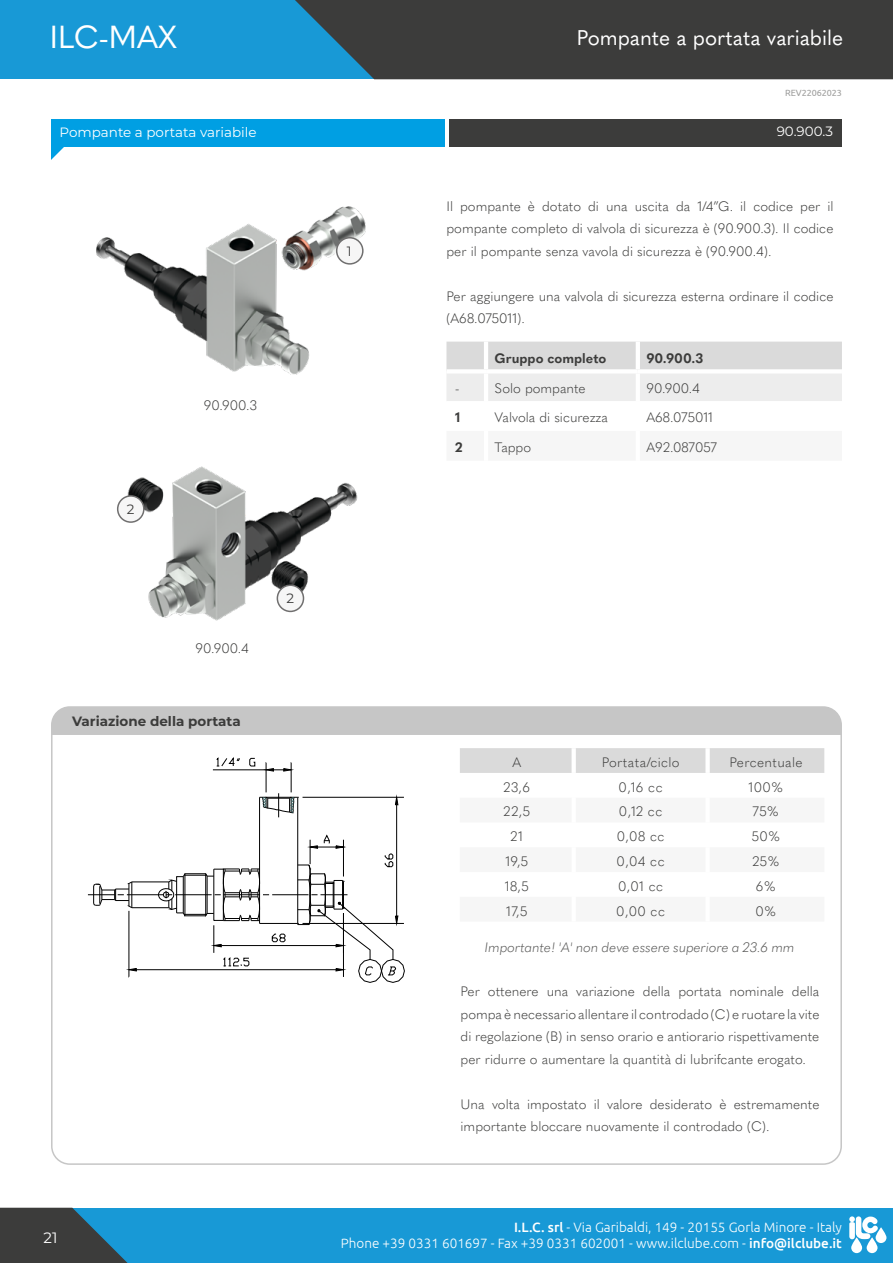
<style>
.page{position:relative;width:893px;height:1263px;background:#fff}
.page>*{position:absolute;margin:0;border:0;box-sizing:border-box;transform-origin:0 0}
.t1{font:31.5px "Quasimoda";color:#fff}
.t2{font:21px "Quasimoda";color:#fff}
.t3{font:15px "Montserrat";color:#fff}
.t4{font:300 13.5px/22.5px "Quasimoda";color:#3c3c3b;text-align:justify}
.t5{font:300 13.5px/16.2px "Ubuntu";color:#fff;text-align:right}
.t6{font:italic 300 13.5px "Quasimoda";color:#575756}
.t7{font:13.5px "Montserrat";color:#fff}
.t8{font:300 13.5px "Quasimoda";letter-spacing:.025em;color:#3c3c3b}
.t9{font:700 13.5px "Quasimoda";color:#3c3c3b}
.t10{font:700 13.5px "Montserrat";color:#3c3c3b}
.t11{font:13.5px "Montserrat";color:#3c3c3b}
.t12{font:9px "Ubuntu";letter-spacing:-.005em;color:#9d9d9c}
.s1{font-weight:500}
</style>
<div class="page">
<div style="left:0;top:0;width:893px;height:79px;background:#1899d6"></div>
<div style="left:295px;top:0;width:598px;height:79px;background:#3c3c3b"></div>
<div style="left:0;top:1208px;width:893px;height:55px;background:#1899d6"></div>
<svg style="left:0;top:1208px;width:128px;height:55px"></svg>
<svg style="left:851px;top:1237px;width:11px;height:16px"></svg>
<svg style="left:867px;top:1237px;width:10px;height:16px"></svg>
<svg style="left:876px;top:1227px;width:10px;height:16px"></svg>
<svg style="left:849px;top:1216px;width:29px;height:23px"></svg>
<img style="left:124px;top:466px;width:234px;height:155px">
<img style="left:96px;top:206px;width:270px;height:169px">
<div style="left:337px;top:238px;width:26px;height:26px;background:#f6f6f6;border-radius:50%"></div>
<div style="left:336px;top:237px;width:28px;height:28px;border:2px solid #706f6f;border-radius:50%"></div>
<div style="left:118px;top:496px;width:26px;height:26px;background:#f6f6f6;border-radius:50%"></div>
<div style="left:117px;top:495px;width:28px;height:28px;border:2px solid #706f6f;border-radius:50%"></div>
<div style="left:277px;top:585px;width:26px;height:26px;background:#f6f6f6;border-radius:50%"></div>
<div style="left:277px;top:584px;width:27px;height:28px;border:2px solid #706f6f;border-radius:50%"></div>
<svg style="left:87px;top:757px;width:318px;height:226px"></svg>
<hr style="left:129px;top:911px;width:1px;height:66px;background:#000">
<hr style="left:136px;top:969px;width:200px;height:1px;background:#000">
<svg style="left:129px;top:968px;width:7px;height:3px"></svg>
<hr style="left:221px;top:945px;width:115px;height:1px;background:#000">
<hr style="left:303px;top:797px;width:101px;height:1px;background:#000">
<hr style="left:396px;top:805px;width:1px;height:111px;background:#000">
<svg style="left:395px;top:797px;width:3px;height:8px"></svg>
<hr style="left:132px;top:882px;width:37px;height:1px;background:#000">
<hr style="left:132px;top:907px;width:37px;height:1px;background:#000">
<hr style="left:260px;top:923px;width:38px;height:1px;background:#000">
<hr style="left:259px;top:797px;width:1px;height:126px;background:#000">
<hr style="left:297px;top:797px;width:1px;height:127px;background:#000">
<svg style="left:298px;top:835px;width:106px;height:147px"></svg>
<hr style="left:272px;top:894px;width:36px;height:1px;background:#000">
<svg style="left:158px;top:868px;width:127px;height:99px"></svg>
<hr style="left:127px;top:894px;width:36px;height:1px;background:#000">
<hr style="left:291px;top:762px;width:1px;height:30px;background:#000">
<hr style="left:266px;top:762px;width:1px;height:30px;background:#000">
<hr style="left:213px;top:769px;width:53px;height:1px;background:#000">
<svg style="left:217px;top:758px;width:23px;height:9px"></svg>
<svg style="left:250px;top:758px;width:5px;height:8px"></svg>
<svg style="left:266px;top:768px;width:26px;height:3px"></svg>
<hr style="left:260px;top:797px;width:38px;height:1px;background:#000">
<svg style="left:88px;top:882px;width:45px;height:26px"></svg>
<svg style="left:263px;top:793px;width:36px;height:24px"></svg>
<div style="left:51px;top:119px;width:393px;height:28px;background:#009fe3"></div>
<div style="left:449px;top:119px;width:393px;height:28px;background:#3c3c3b"></div>
<div style="left:460px;top:748px;width:364px;height:25px;background:#dadada"></div>
<hr style="left:572px;top:748px;width:4px;height:25px;background:#fff">
<div style="left:705px;top:748px;width:5px;height:25px;background:#fff"></div>
<svg style="left:446px;top:342px;width:396px;height:59px;background:#e3e3e3"></svg>
<hr style="left:484px;top:342px;width:4px;height:27px;background:#fff">
<hr style="left:636px;top:342px;width:4px;height:27px;background:#fff">
<hr style="left:484px;top:373px;width:4px;height:28px;background:#fff">
<hr style="left:636px;top:373px;width:4px;height:28px;background:#fff">
<hr style="left:446px;top:369px;width:40px;height:4px;background:#fff">
<hr style="left:486px;top:369px;width:152px;height:4px;background:#fff">
<hr style="left:638px;top:369px;width:204px;height:4px;background:#fff">
<svg style="left:51px;top:147px;width:13px;height:13px"></svg>
<div style="left:52px;top:707px;width:789px;height:28px;background:#c6c6c6"></div>
<h1 class="t1" style="left:50px;top:13px;width:129px">ILC-MAX</h1>
<h2 class="t2" style="left:577px;top:22px;width:268px">Pompante a portata variabile</h2>
<p class="t12" style="left:785px;top:88px;width:58px">REV22062023</p>
<p class="t7" style="left:60px;top:122px;width:199px">Pompante a portata variabile</p>
<p class="t7" style="left:777px;top:122px;width:58px">90.900.3</p>
<p class="t4" style="left:204px;top:393px;width:55px">90.900.3</p>
<p class="t11" style="left:127px;top:500px;width:9px">2</p>
<p class="t4" style="left:195px;top:637px;width:55px">90.900.4</p>
<p class="t10" style="left:72px;top:712px;width:170px">Variazione della portata</p>
<p class="t11" style="left:286px;top:589px;width:9px">2</p>
<p class="t3" style="left:44px;top:1227px;width:15px">21</p>
<p class="t11" style="left:347px;top:242px;width:6px">1</p>
<p class="t4" style="left:446px;top:194px;width:388px">Il pompante è dotato di una uscita da 1/4”G. il codice per il pompante completo di valvola di sicurezza è (90.900.3). Il codice per il pompante senza vavola di sicurezza è (90.900.4).</p>
<p class="t4" style="left:446px;top:284px;width:388px">Per aggiungere una valvola di sicurezza esterna ordinare il codice (A68.075011).</p>
<p class="t9" style="left:495px;top:348px;width:113px">Gruppo completo</p>
<p class="t9" style="left:646px;top:348px;width:58px">90.900.3</p>
<p class="t4" style="left:455px;top:376px;width:6px">-</p>
<p class="t4" style="left:495px;top:376px;width:93px">Solo pompante</p>
<p class="t4" style="left:646px;top:376px;width:55px">90.900.4</p>
<p class="t9" style="left:455px;top:407px;width:7px">1</p>
<p class="t4" style="left:495px;top:406px;width:115px">Valvola di sicurezza</p>
<p class="t4" style="left:646px;top:406px;width:68px">A68.075011</p>
<p class="t9" style="left:455px;top:437px;width:9px">2</p>
<p class="t4" style="left:495px;top:435px;width:38px">Tappo</p>
<p class="t4" style="left:646px;top:435px;width:72px">A92.087057</p>
<p class="t4" style="left:512px;top:750px;width:10px">A</p>
<p class="t8" style="left:602px;top:752px;width:80px">Portata/ciclo</p>
<p class="t8" style="left:729px;top:752px;width:75px">Percentuale</p>
<p class="t4" style="left:503px;top:775px;width:28px">23,6</p>
<p class="t4" style="left:619px;top:775px;width:46px">0,16 cc</p>
<p class="t4" style="left:749px;top:775px;width:36px">100%</p>
<p class="t4" style="left:504px;top:800px;width:28px">22,5</p>
<p class="t4" style="left:619px;top:800px;width:45px">0,12 cc</p>
<p class="t4" style="left:753px;top:800px;width:28px">75%</p>
<p class="t4" style="left:510px;top:824px;width:14px">21</p>
<p class="t4" style="left:617px;top:824px;width:49px">0,08 cc</p>
<p class="t4" style="left:752px;top:824px;width:30px">50%</p>
<p class="t4" style="left:505px;top:849px;width:24px">19,5</p>
<p class="t4" style="left:617px;top:849px;width:50px">0,04 cc</p>
<p class="t4" style="left:752px;top:849px;width:29px">25%</p>
<p class="t4" style="left:505px;top:874px;width:25px">18,5</p>
<p class="t4" style="left:618px;top:874px;width:47px">0,01 cc</p>
<p class="t4" style="left:756px;top:874px;width:22px">6%</p>
<p class="t4" style="left:506px;top:899px;width:23px">17,5</p>
<p class="t4" style="left:616px;top:899px;width:50px">0,00 cc</p>
<p class="t4" style="left:755px;top:899px;width:22px">0%</p>
<p class="t6" style="left:485px;top:937px;width:311px">Importante! 'A' non deve essere superiore a 23.6 mm</p>
<p class="t4" style="left:461px;top:979px;width:360px">Per ottenere una variazione della portata nominale della pompa è necessario allentare il controdado (C) e ruotare la vite di regolazione (B) in senso orario e antiorario rispettivamente per ridurre o aumentare la quantità di lubrifcante erogato.</p>
<p class="t4" style="left:461px;top:1092px;width:360px">Una volta impostato il valore desiderato è estremamente importante bloccare nuovamente il controdado (C).</p>
<p class="t5" style="left:341px;top:1219px;width:502px"><span class="s1">I.L.C. srl</span> - Via Garibaldi, 149 - 20155 Gorla Minore - Italy<br>Phone +39 0331 601697 - Fax +39 0331 602001 - www.ilclube.com - <span class="s1">info@ilclube.it</span></p>
</div>
